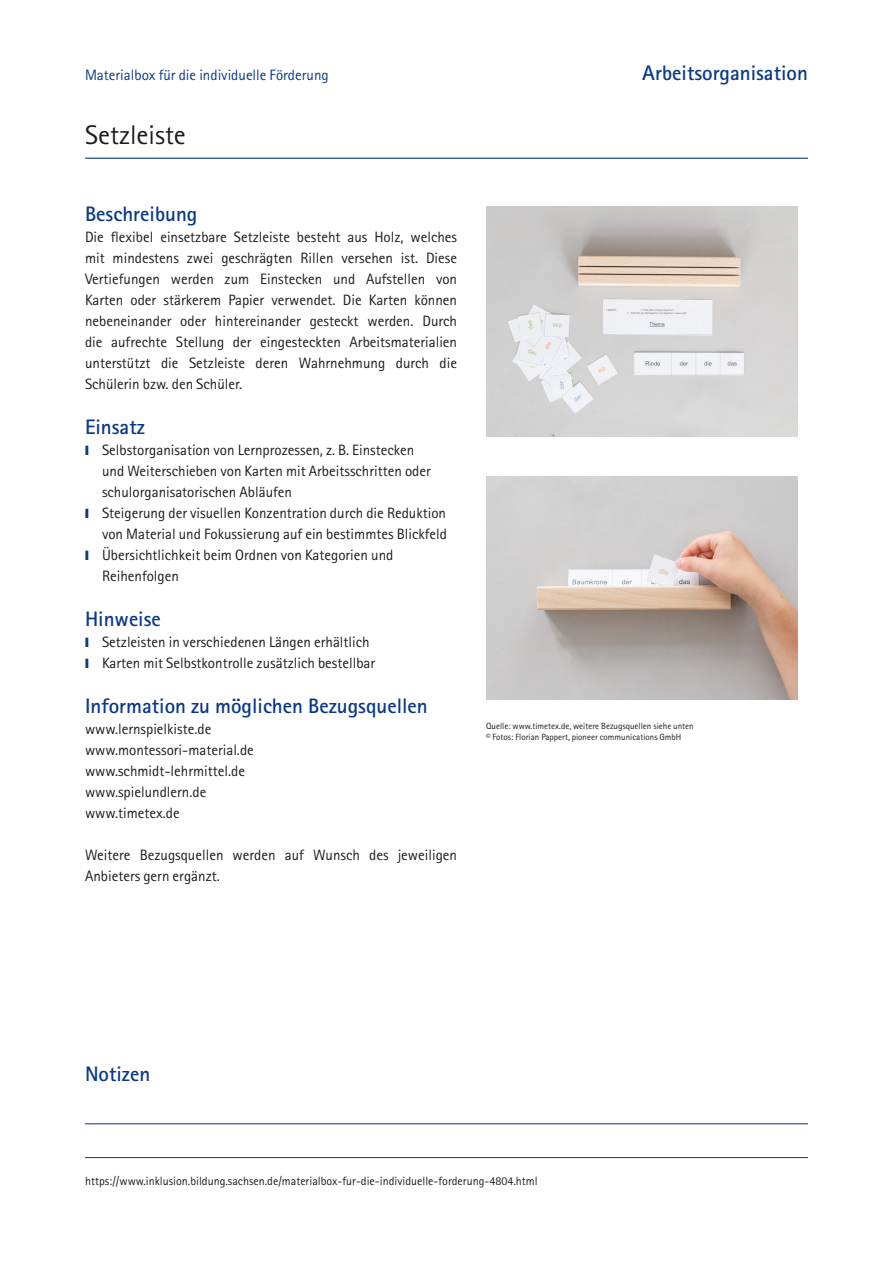
<style>
.page{position:relative;width:893px;height:1263px;background:#fff}
.page>*{position:absolute;margin:0;border:0;box-sizing:border-box;transform-origin:0 0}
.t1{font:27px "Rotis Sans Serif Pro";color:#1b1c20}
.t2{font:700 21px "Rotis Sans Serif Pro";color:#0a3888}
.t3{font:15px/21px "Rotis Sans Serif Pro";color:#1b1c20}
.t4{font:15px "Rotis Sans Serif Pro";color:#0a3888}
.t5{font:12px "Rotis Sans Serif Pro";color:#1b1c20}
.t6{font:9px/11.2px "Rotis Sans Serif Pro";color:#1b1c20}
.s1{color:#0a3888}
</style>
<div class="page">
<hr style="left:85px;top:1157px;width:723px;height:1px;background:#0a3888">
<hr style="left:85px;top:1123px;width:723px;height:1px;background:#0a3888">
<hr style="left:85px;top:158px;width:723px;height:1px;background:#0a3888">
<img style="left:486px;top:206px;width:311px;height:230px">
<img style="left:486px;top:476px;width:311px;height:224px">
<p class="t4" style="left:85px;top:66px;width:245px">Materialbox für die individuelle Förderung</p>
<h1 class="t1" style="left:85px;top:119px;width:102px">Setzleiste</h1>
<h2 class="t2" style="left:85px;top:201px;width:114px">Beschreibung</h2>
<p class="t3" style="left:85px;top:226px;width:374px;text-align:justify">Die flexibel einsetzbare Setzleiste besteht aus Holz, welches mit mindestens zwei geschrägten Rillen versehen ist. Diese Vertiefungen werden zum Einstecken und Aufstellen von Karten oder stärkerem Papier verwendet. Die Karten können nebeneinander oder hintereinander gesteckt werden. Durch die aufrechte Stellung der eingesteckten Arbeitsmaterialien unterstützt die Setzleiste deren Wahrnehmung durch die Schülerin bzw. den Schüler.</p>
<h2 class="t2" style="left:85px;top:414px;width:61px">Einsatz</h2>
<p class="t3" style="left:85px;top:439px;width:331px"><span class="s1">❙</span> Selbstorganisation von Lernprozessen, z. B. Einstecken</p>
<p class="t3" style="left:102px;top:460px;width:330px">und Weiterschieben von Karten mit Arbeitsschritten oder</p>
<p class="t3" style="left:102px;top:481px;width:192px">schulorganisatorischen Abläufen</p>
<p class="t3" style="left:85px;top:502px;width:363px"><span class="s1">❙</span> Steigerung der visuellen Konzentration durch die Reduktion</p>
<p class="t3" style="left:102px;top:523px;width:346px">von Material und Fokussierung auf ein bestimmtes Blickfeld</p>
<p class="t3" style="left:85px;top:544px;width:310px"><span class="s1">❙</span> Übersichtlichkeit beim Ordnen von Kategorien und</p>
<p class="t3" style="left:102px;top:565px;width:78px">Reihenfolgen</p>
<h2 class="t2" style="left:85px;top:606px;width:77px">Hinweise</h2>
<p class="t3" style="left:85px;top:631px;width:292px"><span class="s1">❙</span> Setzleisten in verschiedenen Längen erhältlich <span class="s1">❙</span> Karten mit Selbstkontrolle zusätzlich bestellbar</p>
<h2 class="t2" style="left:85px;top:693px;width:344px">Information zu möglichen Bezugsquellen</h2>
<p class="t3" style="left:85px;top:718px;width:170px">www.lernspielkiste.de www.montessori-material.de www.schmidt-lehrmittel.de www.spielundlern.de www.timetex.de</p>
<p class="t3" style="left:85px;top:844px;width:374px">Weitere Bezugsquellen werden auf Wunsch des jeweiligen<br>Anbieters gern ergänzt.</p>
<h2 class="t2" style="left:642px;top:59px;width:167px">Arbeitsorganisation</h2>
<p class="t6" style="left:486px;top:720px;width:209px">Quelle: www.timetex.de, weitere Bezugsquellen siehe unten © Fotos: Florian Pappert, pioneer communications GmbH</p>
<h2 class="t2" style="left:85px;top:1061px;width:67px">Notizen</h2>
<p class="t5" style="left:85px;top:1174px;width:454px">https://www.inklusion.bildung.sachsen.de/materialbox-fur-die-individuelle-forderung-4804.html</p>
</div>
